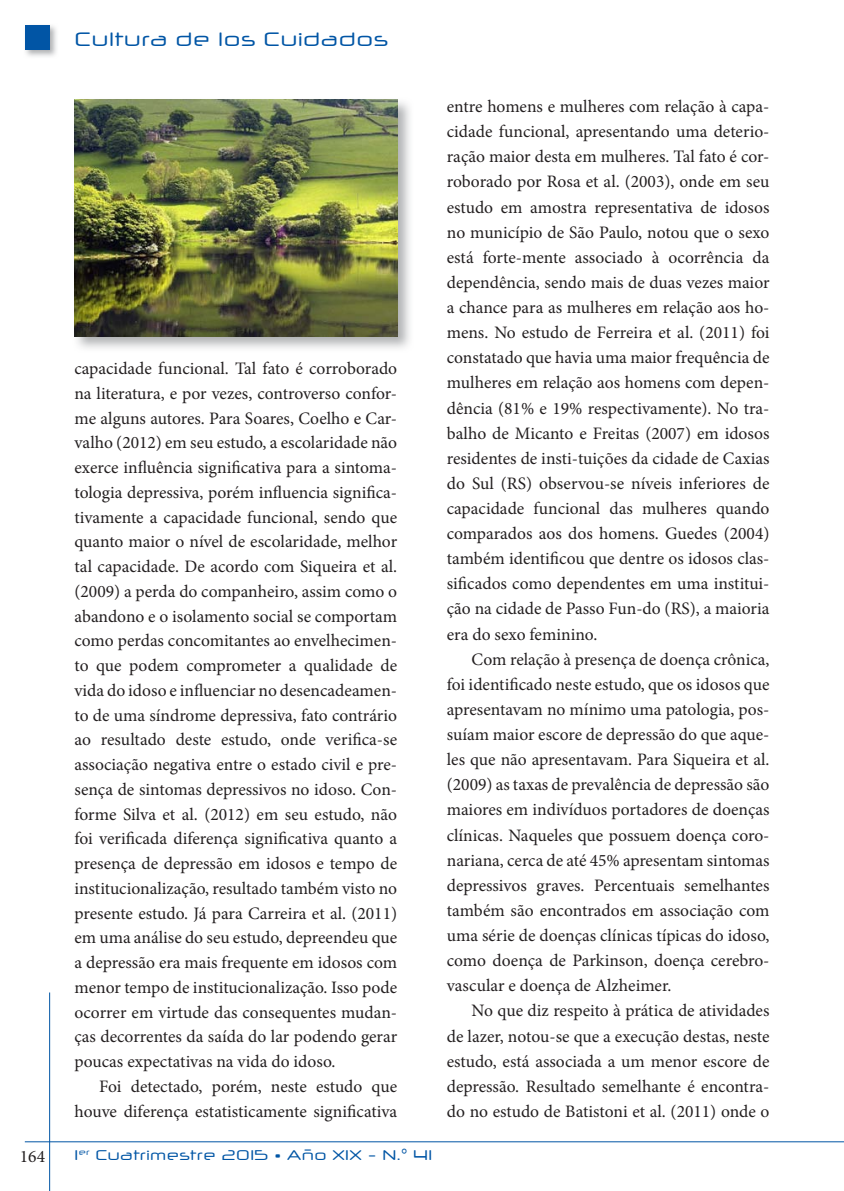
<style>
.page{position:relative;width:844px;height:1191px;background:#fff}
.page>*{position:absolute;margin:0;border:0;box-sizing:border-box;transform-origin:0 0}
.t1{font:19.25px "Neuropol X Free";color:#0155a5}
.t2{font:17.5px/25px "Minion Pro";color:#231f20;text-align:justify}
.t3{font:14px "Neuropol X Free";color:#0155a5}
</style>
<div class="page">
<hr style="left:49px;top:992px;width:1px;height:199px;background:#0155a5">
<hr style="left:25px;top:1141px;width:818px;height:1px;background:#0155a5">
<img style="left:25px;top:25px;width:32px;height:32px">
<div style="left:25px;top:25px;width:25px;height:25px;background:#0155a5"></div>
<img style="left:74px;top:99px;width:336px;height:250px">
<img style="left:74px;top:99px;width:323px;height:237px">
<p class="t2" style="left:20px;top:1144px;width:27px">164</p>
<p class="t1" style="left:74px;top:27px;width:315px">Cultura de los Cuidados</p>
<p class="t2" style="left:74px;top:356px;width:324px">capacidade funcional. Tal fato é corroborado na literatura, e por vezes, controverso confor&shy;me alguns autores. Para Soares, Coelho e Car&shy;valho (2012) em seu estudo, a escolaridade não exerce influência significativa para a sintoma&shy;tologia depressiva, porém influencia significa&shy;tivamente a capacidade funcional, sendo que quanto maior o nível de escolaridade, melhor tal capacidade. De acordo com Siqueira et al. (2009) a perda do companheiro, assim como o abandono e o isolamento social se comportam como perdas concomitantes ao envelhecimen&shy;to que podem comprometer a qualidade de vida do idoso e influenciar no desencadeamen&shy;to de uma síndrome depressiva, fato contrário ao resultado deste estudo, onde verifica-se associação negativa entre o estado civil e pre&shy;sença de sintomas depressivos no idoso. Con&shy;forme Silva et al. (2012) em seu estudo, não foi verificada diferença significativa quanto a presença de depressão em idosos e tempo de institucionalização, resultado também visto no presente estudo. Já para Carreira et al. (2011) em uma análise do seu estudo, depreendeu que a depressão era mais frequente em idosos com menor tempo de institucionalização. Isso pode ocorrer em virtude das consequentes mudan&shy;ças decorrentes da saída do lar podendo gerar poucas expectativas na vida do idoso.</p>
<p class="t2" style="left:74px;top:1074px;width:324px;text-align:right">Foi detectado, porém, neste estudo que houve diferença estatisticamente significativa</p>
<p class="t3" style="left:74px;top:1146px;width:359px">1<sup>er</sup> Cuatrimestre 2015 • Año XIX - N.° 41</p>
<p class="t2" style="left:446px;top:94px;width:324px">entre homens e mulheres com relação à capa&shy;cidade funcional, apresentando uma deterio&shy;ração maior desta em mulheres. Tal fato é cor&shy;roborado por Rosa et al. (2003), onde em seu estudo em amostra representativa de idosos no município de São Paulo, notou que o sexo está forte-mente associado à ocorrência da dependência, sendo mais de duas vezes maior a chance para as mulheres em relação aos ho&shy;mens. No estudo de Ferreira et al. (2011) foi constatado que havia uma maior frequência de mulheres em relação aos homens com depen&shy;dência (81% e 19% respectivamente). No tra&shy;balho de Micanto e Freitas (2007) em idosos residentes de insti-tuições da cidade de Caxias do Sul (RS) observou-se níveis inferiores de capacidade funcional das mulheres quando comparados aos dos homens. Guedes (2004) também identificou que dentre os idosos clas&shy;sificados como dependentes em uma institui&shy;ção na cidade de Passo Fun-do (RS), a maioria era do sexo feminino.</p>
<p class="t2" style="left:446px;top:646px;width:324px;text-indent:25px">Com relação à presença de doença crônica, foi identificado neste estudo, que os idosos que apresentavam no mínimo uma patologia, pos&shy;suíam maior escore de depressão do que aque&shy;les que não apresentavam. Para Siqueira et al. (2009) as taxas de prevalência de depressão são maiores em indivíduos portadores de doenças clínicas. Naqueles que possuem doença coro&shy;nariana, cerca de até 45% apresentam sintomas depressivos graves. Percentuais semelhantes também são encontrados em associação com uma série de doenças clínicas típicas do idoso, como doença de Parkinson, doença cerebro&shy;vascular e doença de Alzheimer.</p>
<p class="t2" style="left:446px;top:998px;width:324px;text-indent:25px">No que diz respeito à prática de atividades de lazer, notou-se que a execução destas, neste estudo, está associada a um menor escore de depressão. Resultado semelhante é encontra&shy;do no estudo de Batistoni et al. (2011) onde o</p>
</div>
